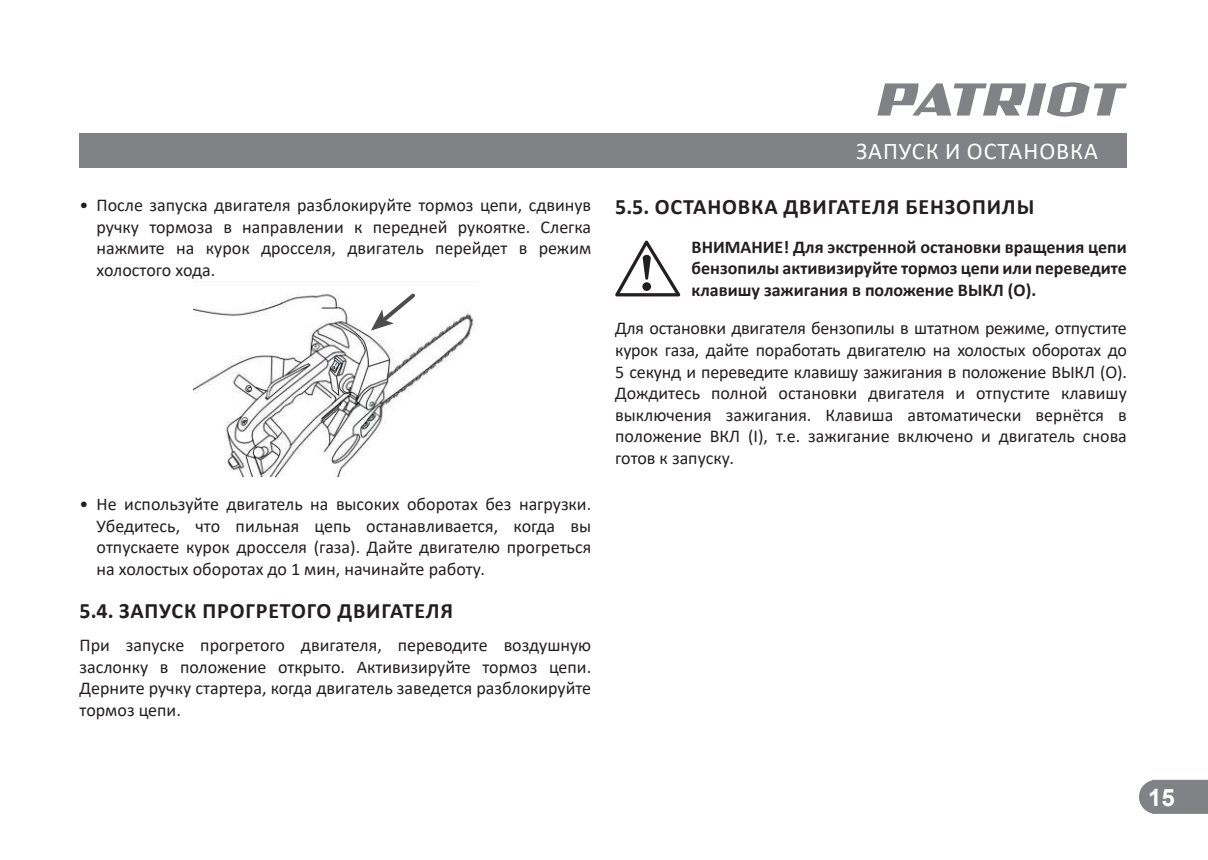
<style>
.page{position:relative;width:1208px;height:860px;background:#fff}
.page>*{position:absolute;margin:0;border:0;box-sizing:border-box;transform-origin:0 0}
.t1{font:24px "Calibri";letter-spacing:.04em;color:#fff}
.t2{font:700 24px "Arial";color:#fff}
.t3{font:700 22px "Calibri";letter-spacing:.04em;color:#231f20}
.t4{font:18px/21.6px "Calibri";color:#231f20;text-align:justify}
.t5{font:700 18px/21.6px "Calibri";color:#231f20;text-align:justify}
</style>
<div class="page">
<svg style="left:1139px;top:780px;width:68px;height:34px"></svg>
<svg style="left:877px;top:82px;width:249px;height:35px"></svg>
<div style="left:80px;top:133px;width:1046px;height:34px;background:#808285"></div>
<img style="left:193px;top:293px;width:285px;height:184px">
<svg style="left:371px;top:293px;width:47px;height:38px"></svg>
<svg style="left:615px;top:240px;width:65px;height:56px"></svg>
<p class="t4" style="left:97px;top:194px;width:496px;text-indent:-17px">• После запуска двигателя разблокируйте тормоз цепи, сдвинув ручку тормоза в направлении к передней рукоятке. Слегка нажмите на курок дросселя, двигатель перейдет в режим холостого хода.</p>
<p class="t4" style="left:97px;top:493px;width:496px;text-indent:-17px">• Не используйте двигатель на высоких оборотах без нагрузки.<br>Убедитесь, что пильная цепь останавливается, когда вы отпускаете курок дросселя (газа). Дайте двигателю прогреться на холостых оборотах до 1 мин, начинайте работу.</p>
<p class="t3" style="left:80px;top:595px;width:375px">5.4. ЗАПУСК ПРОГРЕТОГО ДВИГАТЕЛЯ</p>
<p class="t4" style="left:80px;top:634px;width:513px">При запуске прогретого двигателя, переводите воздушную заслонку в положение открыто. Активизируйте тормоз цепи.<br>Дерните ручку стартера, когда двигатель заведется разблокируйте тормоз цепи.</p>
<h1 class="t1" style="left:855px;top:135px;width:243px">ЗАПУСК И ОСТАНОВКА</h1>
<p class="t3" style="left:615px;top:191px;width:420px">5.5. ОСТАНОВКА ДВИГАТЕЛЯ БЕНЗОПИЛЫ</p>
<p class="t5" style="left:691px;top:236px;width:437px">ВНИМАНИЕ! Для экстренной остановки вращения цепи бензопилы активизируйте тормоз цепи или переведите клавишу зажигания в положение ВЫКЛ (О).</p>
<p class="t4" style="left:615px;top:317px;width:513px">Для остановки двигателя бензопилы в штатном режиме, отпустите курок газа, дайте поработать двигателю на холостых оборотах до 5 секунд и переведите клавишу зажигания в положение ВЫКЛ (О).<br>Дождитесь полной остановки двигателя и отпустите клавишу выключения зажигания. Клавиша автоматически вернётся в положение ВКЛ (I), т.е. зажигание включено и двигатель снова готов к запуску.</p>
<h1 class="t2" style="left:1147px;top:783px;width:28px">15</h1>
</div>
